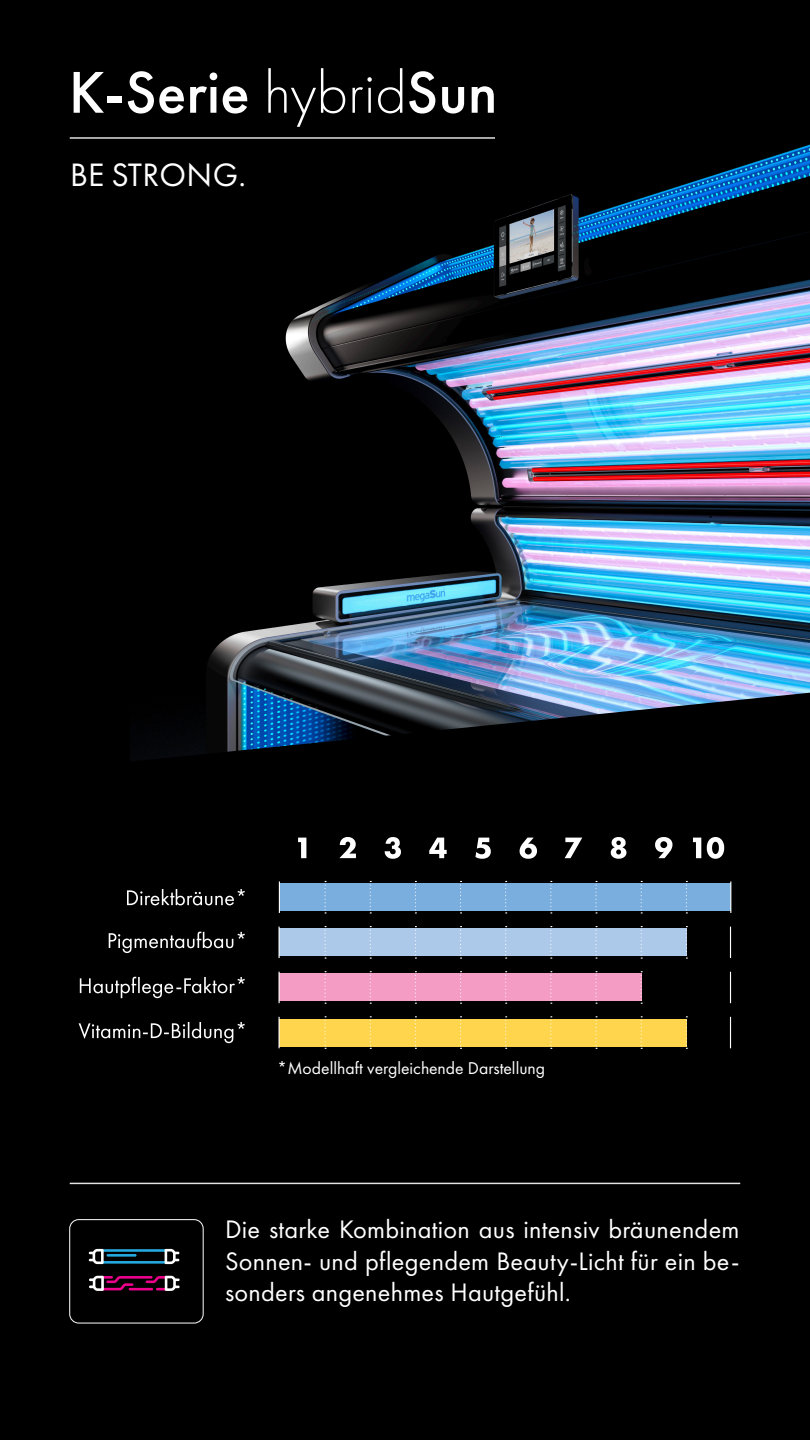
<style>
.page{position:relative;width:810px;height:1440px;background:#000}
.page>*{position:absolute;margin:0;border:0;box-sizing:border-box;transform-origin:0 0}
.t1{font:500 61.12px "Futura PT";color:#fff}
.t2{font:33.6px "Futura PT";letter-spacing:.01em;color:#fff}
.t3{font:26.25px/31.5px "Futura PT";letter-spacing:.01em;color:#fff;text-align:justify}
.t4{font:17.7px "Futura PT";color:#fff}
.s1{font-weight:300}
</style>
<div class="page">
<svg style="left:109px;top:932px;width:136px;height:21px"></svg>
<div style="left:279px;top:929px;width:407px;height:27px;background:#acc9e9"></div>
<svg style="left:325px;top:926px;width:1px;height:33px"></svg>
<svg style="left:415px;top:926px;width:1px;height:33px"></svg>
<svg style="left:460px;top:926px;width:2px;height:33px"></svg>
<svg style="left:505px;top:926px;width:2px;height:33px"></svg>
<svg style="left:550px;top:926px;width:2px;height:33px"></svg>
<svg style="left:595px;top:926px;width:2px;height:33px"></svg>
<svg style="left:641px;top:926px;width:1px;height:33px"></svg>
<svg style="left:686px;top:926px;width:1px;height:33px"></svg>
<svg style="left:370px;top:926px;width:1px;height:33px"></svg>
<hr style="left:279px;top:927px;width:1px;height:31px;background:#fff">
<hr style="left:730px;top:927px;width:1px;height:31px;background:#fff">
<svg style="left:80px;top:977px;width:165px;height:21px"></svg>
<div style="left:279px;top:974px;width:362px;height:27px;background:#f49cc4"></div>
<svg style="left:325px;top:971px;width:1px;height:33px"></svg>
<svg style="left:415px;top:971px;width:1px;height:33px"></svg>
<svg style="left:460px;top:971px;width:2px;height:33px"></svg>
<svg style="left:505px;top:971px;width:2px;height:33px"></svg>
<svg style="left:550px;top:971px;width:2px;height:33px"></svg>
<svg style="left:595px;top:971px;width:2px;height:33px"></svg>
<svg style="left:641px;top:971px;width:1px;height:33px"></svg>
<svg style="left:370px;top:971px;width:1px;height:33px"></svg>
<hr style="left:279px;top:972px;width:1px;height:31px;background:#fff">
<hr style="left:730px;top:972px;width:1px;height:31px;background:#fff">
<svg style="left:79px;top:1022px;width:166px;height:21px"></svg>
<div style="left:279px;top:1019px;width:407px;height:27px;background:#fed54d"></div>
<svg style="left:325px;top:1016px;width:1px;height:33px"></svg>
<svg style="left:415px;top:1016px;width:1px;height:33px"></svg>
<svg style="left:460px;top:1016px;width:2px;height:33px"></svg>
<svg style="left:505px;top:1016px;width:2px;height:33px"></svg>
<svg style="left:550px;top:1016px;width:2px;height:33px"></svg>
<svg style="left:595px;top:1016px;width:2px;height:33px"></svg>
<svg style="left:641px;top:1016px;width:1px;height:33px"></svg>
<svg style="left:686px;top:1016px;width:1px;height:33px"></svg>
<svg style="left:370px;top:1016px;width:1px;height:33px"></svg>
<hr style="left:279px;top:1017px;width:1px;height:31px;background:#fff">
<hr style="left:730px;top:1017px;width:1px;height:31px;background:#fff">
<svg style="left:693px;top:837px;width:31px;height:22px"></svg>
<svg style="left:655px;top:837px;width:18px;height:21px"></svg>
<svg style="left:611px;top:837px;width:15px;height:22px"></svg>
<svg style="left:565px;top:838px;width:17px;height:20px"></svg>
<svg style="left:520px;top:838px;width:17px;height:21px"></svg>
<svg style="left:475px;top:838px;width:16px;height:21px"></svg>
<svg style="left:429px;top:838px;width:18px;height:20px"></svg>
<svg style="left:385px;top:837px;width:16px;height:22px"></svg>
<svg style="left:339px;top:837px;width:17px;height:21px"></svg>
<svg style="left:298px;top:838px;width:8px;height:20px"></svg>
<svg style="left:127px;top:889px;width:118px;height:16px"></svg>
<div style="left:279px;top:883px;width:452px;height:28px;background:#79aede"></div>
<hr style="left:279px;top:881px;width:1px;height:32px;background:#fff">
<svg style="left:325px;top:881px;width:1px;height:33px"></svg>
<svg style="left:415px;top:881px;width:1px;height:33px"></svg>
<svg style="left:460px;top:881px;width:2px;height:33px"></svg>
<svg style="left:505px;top:881px;width:2px;height:33px"></svg>
<svg style="left:550px;top:881px;width:2px;height:33px"></svg>
<svg style="left:595px;top:881px;width:2px;height:33px"></svg>
<svg style="left:641px;top:881px;width:1px;height:33px"></svg>
<svg style="left:686px;top:881px;width:1px;height:33px"></svg>
<svg style="left:370px;top:881px;width:1px;height:33px"></svg>
<hr style="left:730px;top:881px;width:1px;height:32px;background:#fff">
<img style="left:130px;top:144px;width:680px;height:617px">
<hr style="left:70px;top:1183px;width:670px;height:1px;background:#fff">
<hr style="left:70px;top:137px;width:425px;height:2px;background:#fff">
<div style="left:70px;top:1220px;width:133px;height:103px;border:1px solid #fff;border-radius:9px"></div>
<hr style="left:101px;top:1261px;width:66px;height:3px;background:#24aae1">
<hr style="left:101px;top:1249px;width:66px;height:3px;background:#24aae1">
<svg style="left:165px;top:1249px;width:14px;height:15px"></svg>
<svg style="left:89px;top:1249px;width:15px;height:15px"></svg>
<hr style="left:107px;top:1254px;width:30px;height:3px;background:#24aae1">
<svg style="left:89px;top:1276px;width:91px;height:15px"></svg>
<h1 class="t1" style="left:69px;top:56px;width:430px">K-Serie <span class="s1">hybrid</span>Sun</h1>
<p class="t2" style="left:70px;top:155px;width:177px">BE STRONG.</p>
<p class="t4" style="left:277px;top:1058px;width:269px">*Modellhaft vergleichende Darstellung</p>
<p class="t3" style="left:225px;top:1213px;width:516px">Die starke Kombination aus intensiv bräunendem Sonnen- und pflegendem Beauty-Licht für ein be&shy;sonders angenehmes Hautgefühl.</p>
</div>
